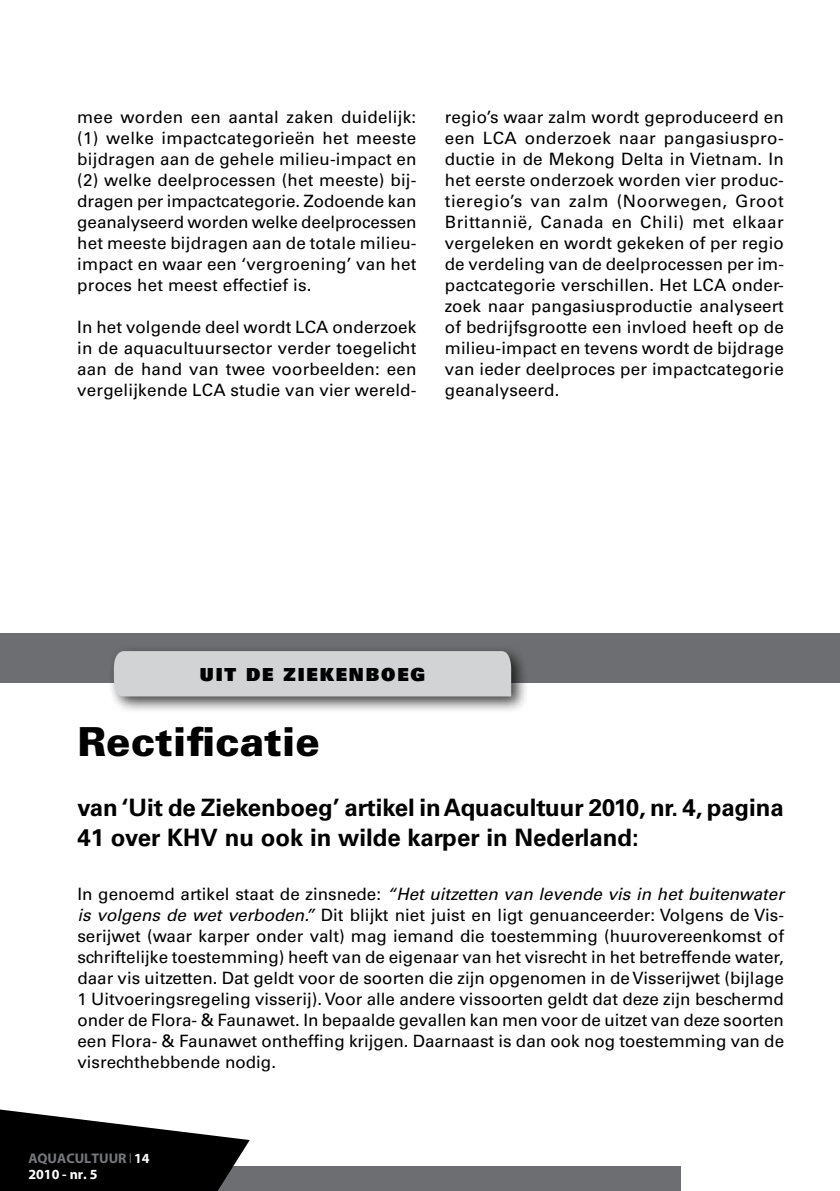
<style>
.page{position:relative;width:840px;height:1191px;background:#fff}
.page>*{position:absolute;margin:0;border:0;box-sizing:border-box;transform-origin:0 0}
.t1{font:900 40px "Univers";color:#000}
.t2{font:700 24px/30px "Univers";letter-spacing:-.005em;color:#000}
.t3{font:900 18px "Univers";letter-spacing:.1em;color:#000}
.t4{font:17px/21px "Univers";letter-spacing:.01em;color:#000;text-align:justify}
.t5{font:700 14px/16px "Myriad";color:#77787b}
.s1{font-style:italic}
.s2{color:#fff}
</style>
<div class="page">
<div style="left:0;top:1166px;width:680px;height:25px;background:#6d6e71"></div>
<svg style="left:0;top:1109px;width:249px;height:82px"></svg>
<div style="left:23px;top:1147px;width:143px;height:44px;background:#000"></div>
<div style="left:0;top:633px;width:839px;height:50px;background:#6d6e71"></div>
<div style="left:107px;top:645px;width:422px;height:69px;background:#000;opacity:.75"></div>
<div style="left:114px;top:651px;width:397px;height:45px;background:#d1d3d4"></div>
<p class="t4" style="left:77px;top:106px;width:340px">mee worden een aantal zaken duidelijk: (1) welke impactcategorieën het meeste bijdragen aan de gehele milieu-impact en (2) welke deelprocessen (het meeste) bij&shy;dragen per impactcategorie. Zodoende kan geanalyseerd worden welke deelprocessen het meeste bijdragen aan de totale milieu&shy;impact en waar een ‘vergroening’ van het proces het meest effectief is.</p>
<p class="t4" style="left:77px;top:316px;width:340px">In het volgende deel wordt LCA onderzoek in de aquacultuursector verder toegelicht aan de hand van twee voorbeelden: een vergelijkende LCA studie van vier wereld-</p>
<p class="t4" style="left:444px;top:106px;width:340px">regio’s waar zalm wordt geproduceerd en een LCA onderzoek naar pangasiuspro&shy;ductie in de Mekong Delta in Vietnam. In het eerste onderzoek worden vier produc&shy;tieregio’s van zalm (Noorwegen, Groot Brittannië, Canada en Chili) met elkaar vergeleken en wordt gekeken of per regio de verdeling van de deelprocessen per im&shy;pactcategorie verschillen. Het LCA onder&shy;zoek naar pangasiusproductie analyseert of bedrijfsgrootte een invloed heeft op de milieu-impact en tevens wordt de bijdrage van ieder deelproces per impactcategorie geanalyseerd.</p>
<p class="t3" style="left:200px;top:662px;width:227px">UIT DE ZIEKENBOEG</p>
<h1 class="t1" style="left:77px;top:717px;width:244px">Rectificatie</h1>
<h2 class="t2" style="left:77px;top:793px;width:707px">van ‘Uit de Ziekenboeg’ artikel in Aquacultuur 2010, nr. 4, pagina<br>41 over KHV nu ook in wilde karper in Nederland:</h2>
<p class="t4" style="left:77px;top:883px;width:707px">In genoemd artikel staat de zinsnede: <span class="s1">“Het uitzetten van levende vis in het buitenwater is volgens de wet verboden.”</span> Dit blijkt niet juist en ligt genuanceerder: Volgens de Vis&shy;serijwet (waar karper onder valt) mag iemand die toestemming (huurovereenkomst of schriftelijke toestemming) heeft van de eigenaar van het visrecht in het betreffende water, daar vis uitzetten. Dat geldt voor de soorten die zijn opgenomen in de Visserijwet (bijlage 1 Uitvoeringsregeling visserij). Voor alle andere vissoorten geldt dat deze zijn beschermd onder de Flora- &amp; Faunawet. In bepaalde gevallen kan men voor de uitzet van deze soorten een Flora- &amp; Faunawet ontheffing krijgen. Daarnaast is dan ook nog toestemming van de visrechthebbende nodig.</p>
<p class="t5" style="left:28px;top:1151px;width:123px">AQUACULTUUR ❘ <span class="s2">14<br>2010 - NR. 5</span></p>
</div>
